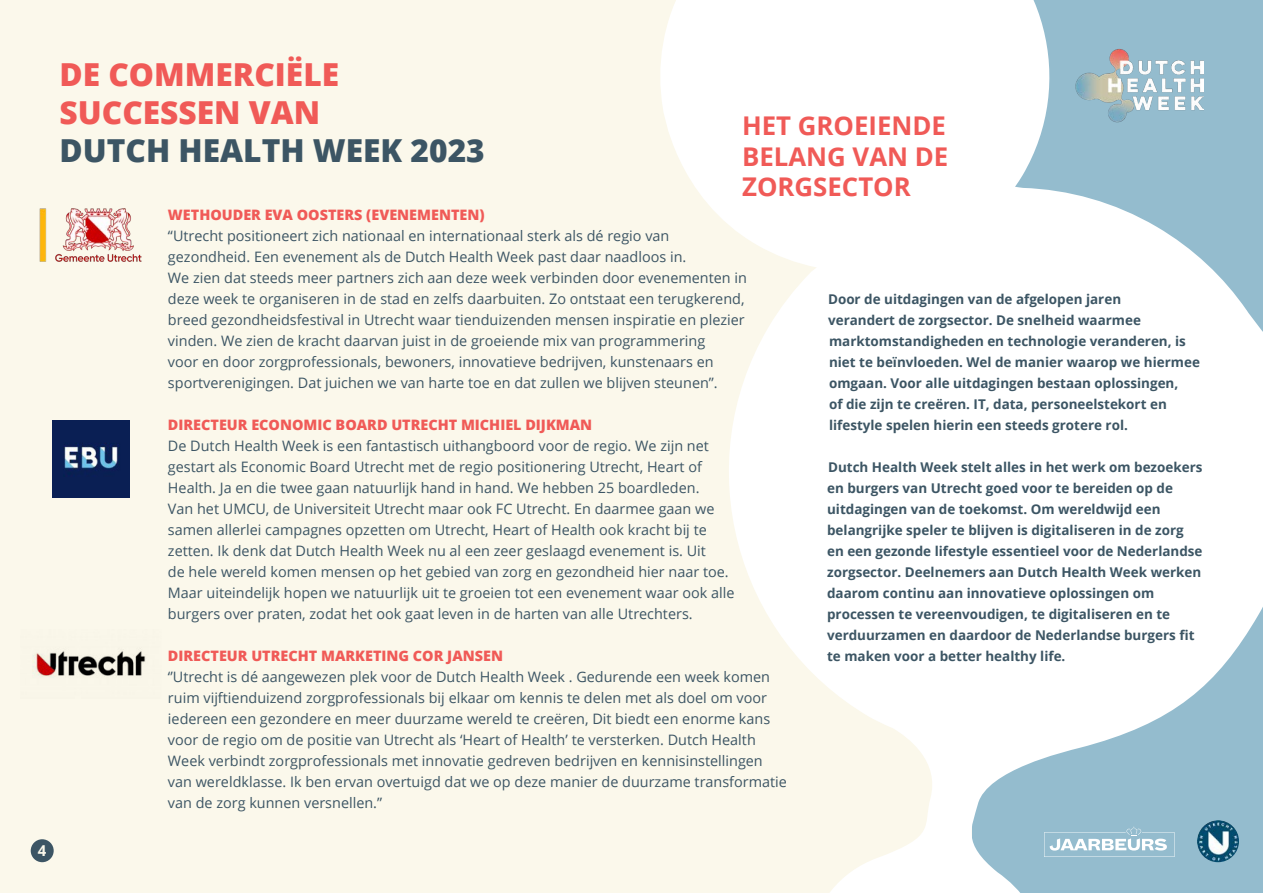
<style>
.page{position:relative;width:1263px;height:893px;background:#fff}
.page>*{position:absolute;margin:0;border:0;box-sizing:border-box;transform-origin:0 0}
.t1{font:800 31.65px "Open Sans";color:#f05a57}
.t2{font:800 31.65px "Open Sans";color:#3c5564}
.t3{font:700 25.8px/30.9px "Open Sans";color:#f05a57;text-align:justify}
.t4{font:700 15px "Open Sans";color:#fbf8eb}
.t5{font:14.4px/21px "Open Sans";color:#3c5564}
.t6{font:800 14.4px "Open Sans";color:#f05a57}
.t7{font:700 13.5px/21px "Open Sans";color:#3c5564}
</style>
<div class="page">
<div style="left:0;top:0;width:972px;height:893px;background:#fbf8eb"></div>
<svg style="left:660px;top:0;width:603px;height:893px;fill:#fff"></svg>
<img style="left:39px;top:208px;width:103px;height:54px">
<img style="left:32px;top:651px;width:114px;height:27px">
<img style="left:53px;top:421px;width:76px;height:76px">
<img style="left:1075px;top:45px;width:128px;height:81px">
<div style="left:31px;top:839px;width:23px;height:23px;background:#3c5564;border-radius:50%"></div>
<svg style="left:1044px;top:827px;width:131px;height:30px"></svg>
<img style="left:1197px;top:820px;width:42px;height:42px;border-radius:21px">
<p class="t4" style="left:38px;top:840px;width:10px">4</p>
<p class="t1" style="left:60px;top:50px;width:281px">DE COMMERCIËLE</p>
<p class="t1" style="left:60px;top:88px;width:262px">SUCCESSEN VAN</p>
<p class="t2" style="left:60px;top:126px;width:427px">DUTCH HEALTH WEEK 2023</p>
<p class="t3" style="left:742px;top:109px;width:208px">HET GROEIENDE BELANG VAN DE ZORGSECTOR</p>
<p class="t6" style="left:168px;top:204px;width:318px">WETHOUDER EVA OOSTERS (EVENEMENTEN)</p>
<p class="t5" style="left:168px;top:225px;width:580px">“Utrecht positioneert zich nationaal en internationaal sterk als dé regio van gezondheid. Een evenement als de Dutch Health Week past daar naadloos in.<br>We zien dat steeds meer partners zich aan deze week verbinden door evenementen in deze week te organiseren in de stad en zelfs daarbuiten. Zo ontstaat een terugkerend, breed gezondheidsfestival in Utrecht waar tienduizenden mensen inspiratie en plezier vinden. We zien de kracht daarvan juist in de groeiende mix van programmering<br>voor en door zorgprofessionals, bewoners, innovatieve bedrijven, kunstenaars en sportverenigingen. Dat juichen we van harte toe en dat zullen we blijven steunen”.</p>
<p class="t6" style="left:168px;top:414px;width:426px">DIRECTEUR ECONOMIC BOARD UTRECHT MICHIEL DIJKMAN</p>
<p class="t5" style="left:168px;top:435px;width:568px">De Dutch Health Week is een fantastisch uithangboord voor de regio. We zijn net gestart als Economic Board Utrecht met de regio positionering Utrecht, Heart of Health. Ja en die twee gaan natuurlijk hand in hand. We hebben 25 boardleden.<br>Van het UMCU, de Universiteit Utrecht maar ook FC Utrecht. En daarmee gaan we samen allerlei campagnes opzetten om Utrecht, Heart of Health ook kracht bij te zetten. Ik denk dat Dutch Health Week nu al een zeer geslaagd evenement is. Uit<br>de hele wereld komen mensen op het gebied van zorg en gezondheid hier naar toe.<br>Maar uiteindelijk hopen we natuurlijk uit te groeien tot een evenement waar ook alle burgers over praten, zodat het ook gaat leven in de harten van alle Utrechters.</p>
<p class="t6" style="left:168px;top:645px;width:337px">DIRECTEUR UTRECHT MARKETING COR JANSEN</p>
<p class="t5" style="left:168px;top:666px;width:620px">‘’Utrecht is dé aangewezen plek voor de Dutch Health Week . Gedurende een week komen ruim vijftienduizend zorgprofessionals bij elkaar om kennis te delen met als doel om voor iedereen een gezondere en meer duurzame wereld te creëren, Dit biedt een enorme kans voor de regio om de positie van Utrecht als ‘Heart of Health’ te versterken. Dutch Health Week verbindt zorgprofessionals met innovatie gedreven bedrijven en kennisinstellingen van wereldklasse. Ik ben ervan overtuigd dat we op deze manier de duurzame transformatie van de zorg kunnen versnellen.”</p>
<p class="t7" style="left:828px;top:288px;width:373px">Door de uitdagingen van de afgelopen jaren<br>verandert de zorgsector. De snelheid waarmee marktomstandigheden en technologie veranderen, is niet te beïnvloeden. Wel de manier waarop we hiermee omgaan. Voor alle uitdagingen bestaan oplossingen,<br>of die zijn te creëren. IT, data, personeelstekort en lifestyle spelen hierin een steeds grotere rol.</p>
<p class="t7" style="left:827px;top:456px;width:377px">Dutch Health Week stelt alles in het werk om bezoekers en burgers van Utrecht goed voor te bereiden op de uitdagingen van de toekomst. Om wereldwijd een belangrijke speler te blijven is digitaliseren in de zorg en een gezonde lifestyle essentieel voor de Nederlandse zorgsector. Deelnemers aan Dutch Health Week werken daarom continu aan innovatieve oplossingen om processen te vereenvoudigen, te digitaliseren en te verduurzamen en daardoor de Nederlandse burgers fit te maken voor a better healthy life.</p>
</div>
